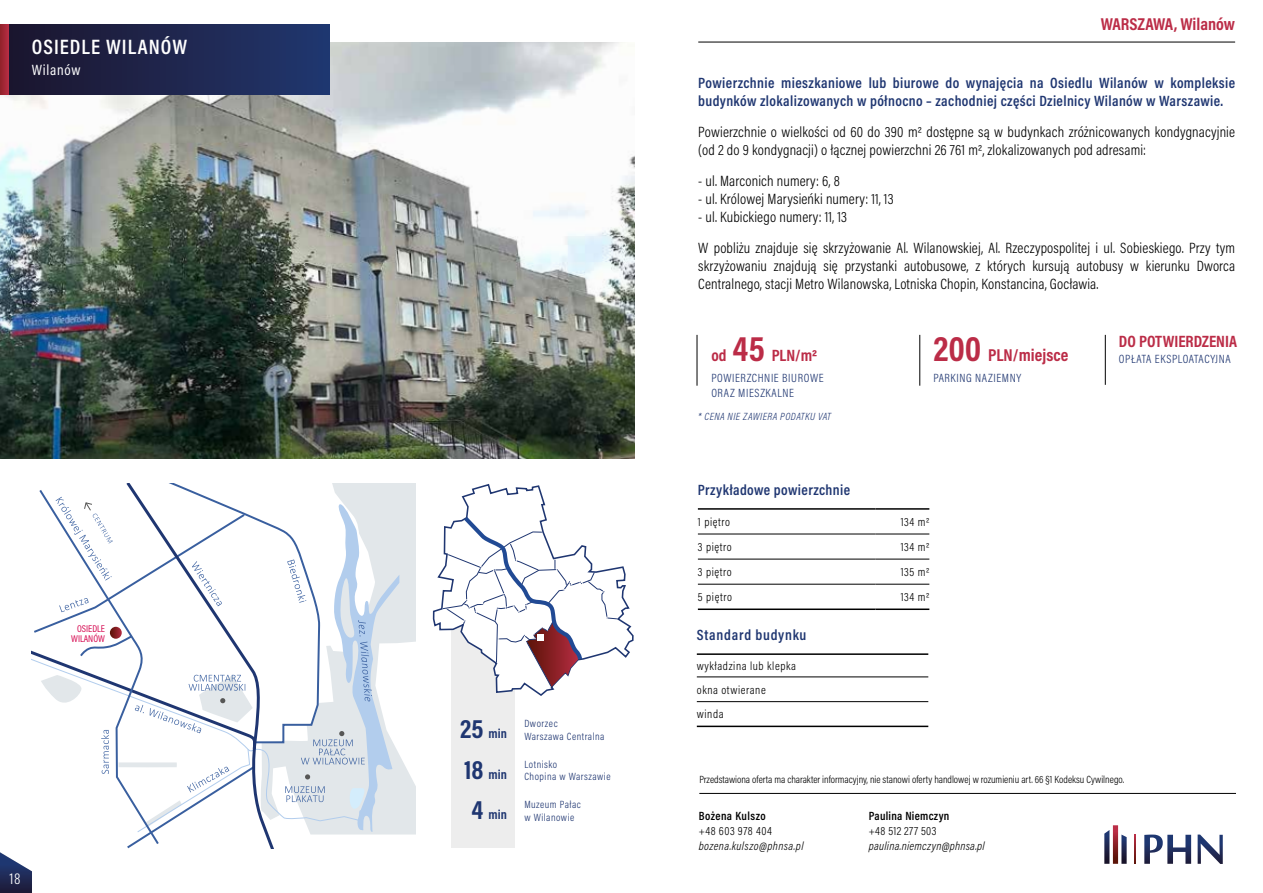
<style>
.page{position:relative;width:1263px;height:893px;background:#fff}
.page>*{position:absolute;margin:0;border:0;box-sizing:border-box;transform-origin:0 0}
.t1{font:600 21px "Acumin Pro Cond";letter-spacing:.05em;color:#fff}
.t2{font:700 17.4px "Acumin Pro Cond";color:#bb2c47}
.t3{font:700 16.5px "Acumin Pro Cond";color:#bb2c47}
.t4{font:300 15px/18px "Acumin Pro Cond";letter-spacing:.01em;color:#000}
.t5{font:600 15px/18px "Acumin Pro Cond";letter-spacing:.025em;color:#1f3671}
.t6{font:600 15px "Acumin Pro Cond";letter-spacing:.05em;color:#1f3671}
.t7{font:15px "Acumin Pro Cond";letter-spacing:.05em;color:#fff}
.t8{font:700 13.2px "Acumin Pro Cond";color:#1f3671}
.t9{font:300 12.9px "Oswald";color:#fff}
.t10{font:300 12px/24.3px "Acumin Pro Cond";letter-spacing:.05em;color:#000}
.t11{font:300 12px/14.4px "Acumin Pro Cond";letter-spacing:.05em;color:#1f3671}
.t12{font:italic 300 12px "Acumin Pro Cond";letter-spacing:.03em;color:#000}
.t13{font:600 12px "Acumin Pro Cond";letter-spacing:.025em;color:#000}
.t14{font:300 12px "Acumin Pro Cond";letter-spacing:.03em;color:#000}
.t15{font:300 10.5px "Acumin Pro Cond";color:#000}
.t16{font:300 10.5px/12.6px "Acumin Pro Cond";letter-spacing:.05em;color:#1f3671}
.t17{font:italic 300 10.5px "Acumin Pro Cond";letter-spacing:.05em;color:#1f3671}
.t18{font:9.9px/9.9px "Acumin Pro Cond";color:#d60b52;text-align:right}
.s1{font-size:27px}
.s2{font-size:36px}
</style>
<div class="page">
<svg style="left:1134px;top:834px;width:1px;height:30px"></svg>
<svg style="left:1104px;top:830px;width:5px;height:34px"></svg>
<svg style="left:1113px;top:825px;width:5px;height:39px"></svg>
<svg style="left:1121px;top:835px;width:6px;height:29px"></svg>
<svg style="left:1144px;top:835px;width:47px;height:29px"></svg>
<svg style="left:1197px;top:834px;width:26px;height:30px"></svg>
<hr style="left:698px;top:42px;width:537px;height:1px;background:#000">
<hr style="left:699px;top:793px;width:537px;height:1px;background:#000">
<img style="left:0;top:42px;width:634px;height:416px">
<div style="left:0;top:24px;width:330px;height:71px;background:linear-gradient(to right,#1c142b,#21376f)"></div>
<svg style="left:0;top:24px;width:9px;height:71px"></svg>
<div style="left:451px;top:600px;width:63px;height:247px;background:#ededed"></div>
<svg style="left:399px;top:484px;width:17px;height:350px;fill:#e2e7ea"></svg>
<svg style="left:0;top:484px;width:399px;height:409px"></svg>
<svg style="left:432px;top:483px;width:202px;height:214px"></svg>
<hr style="left:697px;top:335px;width:1px;height:51px;background:#000">
<hr style="left:919px;top:335px;width:1px;height:51px;background:#000">
<hr style="left:1105px;top:335px;width:1px;height:50px;background:#000">
<hr style="left:698px;top:508px;width:177px;height:2px;background:#000">
<hr style="left:875px;top:508px;width:54px;height:2px;background:#000">
<hr style="left:698px;top:608px;width:177px;height:2px;background:#000">
<hr style="left:875px;top:608px;width:54px;height:2px;background:#000">
<hr style="left:698px;top:534px;width:177px;height:1px;background:#000">
<hr style="left:875px;top:534px;width:54px;height:1px;background:#000">
<hr style="left:698px;top:559px;width:177px;height:1px;background:#000">
<hr style="left:875px;top:559px;width:54px;height:1px;background:#000">
<hr style="left:698px;top:584px;width:177px;height:1px;background:#000">
<hr style="left:875px;top:584px;width:54px;height:1px;background:#000">
<hr style="left:697px;top:653px;width:231px;height:2px;background:#000">
<hr style="left:697px;top:726px;width:231px;height:1px;background:#000">
<hr style="left:697px;top:677px;width:231px;height:1px;background:#000">
<hr style="left:697px;top:701px;width:231px;height:1px;background:#000">
<h1 class="t1" style="left:32px;top:33px;width:157px">OSIEDLE WILANÓW</h1>
<p class="t7" style="left:32px;top:61px;width:50px">Wilanów</p>
<p class="t18" style="left:71px;top:623px;width:35px">OSIEDLE<br>WILANÓW</p>
<p class="t9" style="left:9px;top:867px;width:13px">18</p>
<p class="t8" style="left:460px;top:725px;width:48px"><span class="s1">25</span> min</p>
<p class="t8" style="left:464px;top:765px;width:44px"><span class="s1">18</span> min</p>
<p class="t8" style="left:472px;top:806px;width:37px"><span class="s1">4</span> min</p>
<p class="t16" style="left:524px;top:717px;width:82px">Dworzec<br>Warszawa Centralna</p>
<p class="t16" style="left:524px;top:757px;width:88px">Lotnisko<br>Chopina w Warszawie</p>
<p class="t16" style="left:524px;top:798px;width:58px">Muzeum Pałac w Wilanowie</p>
<p class="t2" style="left:1101px;top:12px;width:136px">WARSZAWA, Wilanów</p>
<p class="t5" style="left:698px;top:74px;width:538px">Powierzchnie mieszkaniowe lub biurowe do wynajęcia na Osiedlu Wilanów w kompleksie budynków zlokalizowanych w północno – zachodniej części Dzielnicy Wilanów w Warszawie.</p>
<p class="t4" style="left:698px;top:123px;width:538px">Powierzchnie o wielkości od 60 do 390 m2 dostępne są w budynkach zróżnicowanych kondygnacyjnie (od 2 do 9 kondygnacji) o łącznej powierzchni 26 761 m2, zlokalizowanych pod adresami:</p>
<p class="t4" style="left:698px;top:172px;width:143px">- ul. Marconich numery: 6, 8</p>
<p class="t4" style="left:698px;top:190px;width:197px">- ul. Królowej Marysieńki numery: 11, 13</p>
<p class="t4" style="left:698px;top:201px;width:538px;line-height:30.8px">- ul. Kubickiego numery: 11, 13<br>W pobliżu znajduje się skrzyżowanie Al. Wilanowskiej, Al. Rzeczypospolitej i ul. Sobieskiego. Przy tym</p>
<p class="t4" style="left:698px;top:256px;width:538px">skrzyżowaniu znajdują się przystanki autobusowe, z których kursują autobusy w kierunku Dworca<br>Centralnego, stacji Metro Wilanowska, Lotniska Chopin, Konstancina, Gocławia.</p>
<p class="t3" style="left:711px;top:345px;width:107px">od <span class="s2">45</span> PLN/m2</p>
<p class="t11" style="left:711px;top:371px;width:114px">POWIERZCHNIE BIUROWE<br>ORAZ MIESZKALNE</p>
<p class="t17" style="left:698px;top:409px;width:134px">* CENA NIE ZAWIERA PODATKU VAT</p>
<p class="t2" style="left:933px;top:344px;width:136px"><span class="s2">200</span> PLN/miejsce</p>
<p class="t11" style="left:933px;top:371px;width:89px">PARKING NAZIEMNY</p>
<p class="t5" style="left:698px;top:480px;width:154px">Przykładowe powierzchnie</p>
<p class="t10" style="left:698px;top:509px;width:34px">1 piętro</p>
<p class="t10" style="left:901px;top:509px;width:30px">134 m2</p>
<p class="t10" style="left:698px;top:534px;width:35px">3 piętro</p>
<p class="t10" style="left:901px;top:534px;width:30px">134 m2</p>
<p class="t10" style="left:698px;top:560px;width:35px">3 piętro</p>
<p class="t10" style="left:901px;top:560px;width:30px">135 m2</p>
<p class="t10" style="left:698px;top:585px;width:36px">5 piętro</p>
<p class="t10" style="left:901px;top:585px;width:30px">134 m2</p>
<p class="t6" style="left:697px;top:625px;width:111px">Standard budynku</p>
<p class="t10" style="left:697px;top:653px;width:101px">wykładzina lub klepka okna otwierane<br>winda</p>
<p class="t3" style="left:1119px;top:330px;width:119px">DO POTWIERDZENIA</p>
<p class="t11" style="left:1119px;top:352px;width:113px">OPŁATA EKSPLOATACYJNA</p>
<p class="t15" style="left:699px;top:772px;width:426px">Przedstawiona oferta ma charakter informacyjny, nie stanowi oferty handlowej w rozumieniu art. 66 §1 Kodeksu Cywilnego.</p>
<p class="t13" style="left:699px;top:808px;width:69px">Bożena Kulszo</p>
<p class="t10" style="left:699px;top:818px;width:75px">+48 603 978 404</p>
<p class="t12" style="left:699px;top:838px;width:106px">bozena.kulszo@phnsa.pl</p>
<p class="t13" style="left:869px;top:808px;width:82px">Paulina Niemczyn</p>
<p class="t14" style="left:869px;top:823px;width:69px">+48 512 277 503</p>
<p class="t12" style="left:869px;top:838px;width:117px">paulina.niemczyn@phnsa.pl</p>
</div>
